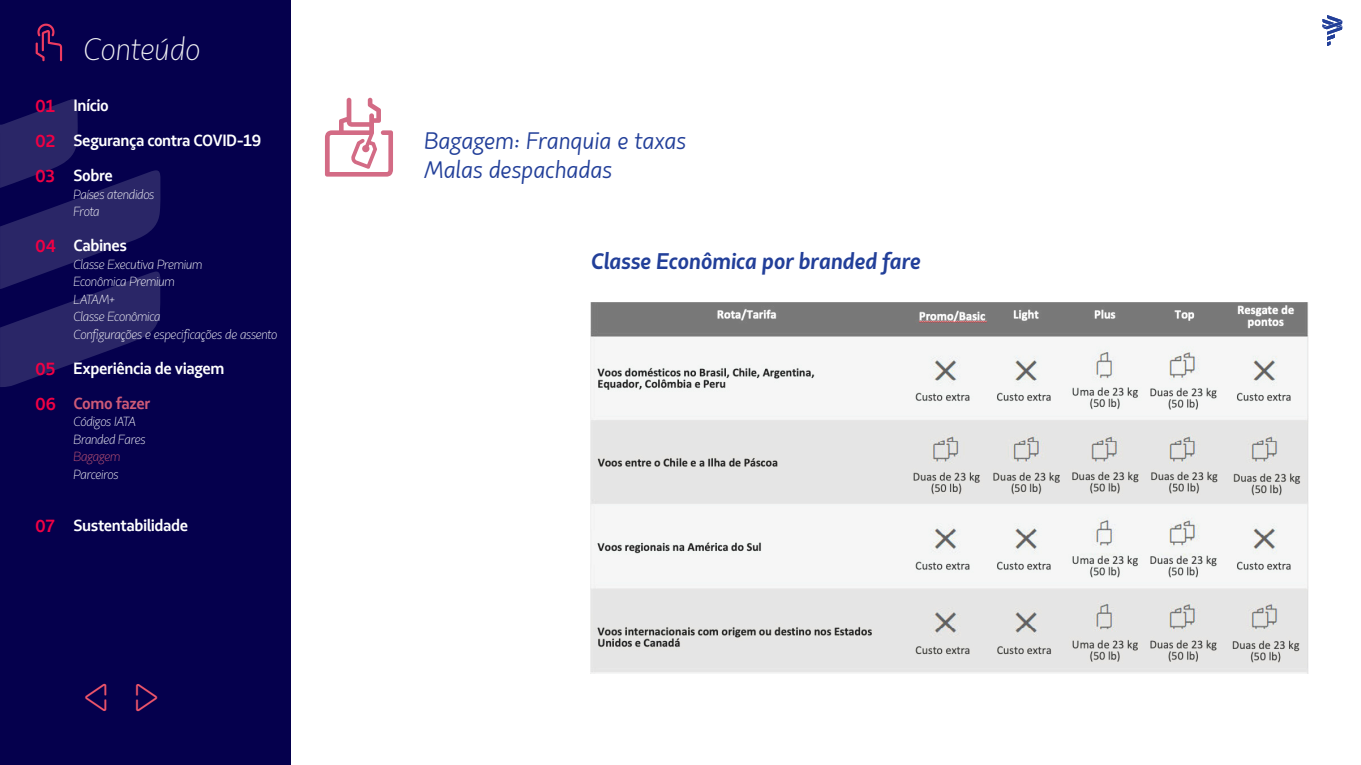
<style>
.page{position:relative;width:1361px;height:765px;background:#fff}
.page>*{position:absolute;margin:0;border:0;box-sizing:border-box;transform-origin:0 0}
.t1{font:italic 300 31.25px "Latam Sans";color:#f2f3f4}
.Titulo_parrafo{font:italic 23.75px "Latam Sans";letter-spacing:-.01em;color:#223f99}
.Titulo_parrafo-2{font:italic 700 22.5px "Latam Sans";letter-spacing:-.005em;color:#223f99}
.Numeros_mernu_latera{font:700 17.5px "Latam Sans";letter-spacing:-.01em;color:#f00044}
.Menu_I_Capitulo{font:700 16.25px "Latam Sans";letter-spacing:-.025em;color:#fff}
.Menu_I_Capitulo-2{font:700 16.25px "Latam Sans";letter-spacing:-.03em;color:#ce5a77}
.Menu_I_Sección{font:italic 300 13.12px "Latam Sans";letter-spacing:-.025em;color:#fff}
.Menu_I_Sección-2{font:italic 300 13.12px "Latam Sans";letter-spacing:-.035em;color:#ce5a77}
</style>
<div class="page">
<div style="left:0;top:0;width:291px;height:765px;background:#05004d"></div>
<svg style="left:0;top:99px;width:161px;height:288px"></svg>
<svg style="left:1322px;top:15px;width:20px;height:31px"></svg>
<img style="left:591px;top:303px;width:717px;height:370px">
<p class="Numeros_mernu_latera" style="left:35px;top:95px;width:22px">01</p>
<p class="Numeros_mernu_latera" style="left:35px;top:130px;width:22px">02</p>
<p class="Numeros_mernu_latera" style="left:35px;top:165px;width:21px">03</p>
<p class="Numeros_mernu_latera" style="left:35px;top:235px;width:22px">04</p>
<p class="Numeros_mernu_latera" style="left:35px;top:358px;width:22px">05</p>
<p class="Numeros_mernu_latera" style="left:35px;top:393px;width:22px">06</p>
<p class="Numeros_mernu_latera" style="left:35px;top:515px;width:21px">07</p>
<p class="t1" style="left:84px;top:29px;width:119px">Conteúdo</p>
<p class="Menu_I_Capitulo" style="left:74px;top:96px;width:37px">Início</p>
<p class="Menu_I_Capitulo" style="left:74px;top:131px;width:189px">Segurança contra COVID-19</p>
<p class="Menu_I_Capitulo" style="left:74px;top:166px;width:41px">Sobre</p>
<p class="Menu_I_Sección" style="left:74px;top:186px;width:82px">Países atendidos</p>
<p class="Menu_I_Sección" style="left:74px;top:203px;width:28px">Frota</p>
<p class="Menu_I_Capitulo" style="left:74px;top:236px;width:55px">Cabines</p>
<p class="Menu_I_Sección" style="left:74px;top:256px;width:130px">Classe Executiva Premium</p>
<p class="Menu_I_Sección" style="left:74px;top:273px;width:103px">Econômica Premium</p>
<p class="Menu_I_Sección" style="left:74px;top:291px;width:44px">LATAM+</p>
<p class="Menu_I_Sección" style="left:74px;top:308px;width:89px">Classe Econômica</p>
<p class="Menu_I_Sección" style="left:74px;top:326px;width:205px">Configurações e especificações de assento</p>
<p class="Menu_I_Capitulo" style="left:74px;top:358px;width:152px">Experiência de viagem</p>
<p class="Menu_I_Capitulo-2" style="left:74px;top:393px;width:78px">Como fazer</p>
<p class="Menu_I_Sección" style="left:74px;top:413px;width:64px">Códigos IATA</p>
<p class="Menu_I_Sección" style="left:74px;top:431px;width:74px">Branded Fares</p>
<p class="Menu_I_Sección-2" style="left:74px;top:448px;width:48px">Bagagem</p>
<p class="Menu_I_Sección" style="left:74px;top:466px;width:47px">Parceiros</p>
<p class="Menu_I_Capitulo" style="left:74px;top:516px;width:116px">Sustentabilidade</p>
<p class="Titulo_parrafo" style="left:424px;top:125px;width:263px">Bagagem: Franquia e taxas</p>
<p class="Titulo_parrafo" style="left:424px;top:154px;width:189px">Malas despachadas</p>
<p class="Titulo_parrafo-2" style="left:591px;top:247px;width:332px">Classe Econômica por branded fare</p>
</div>
